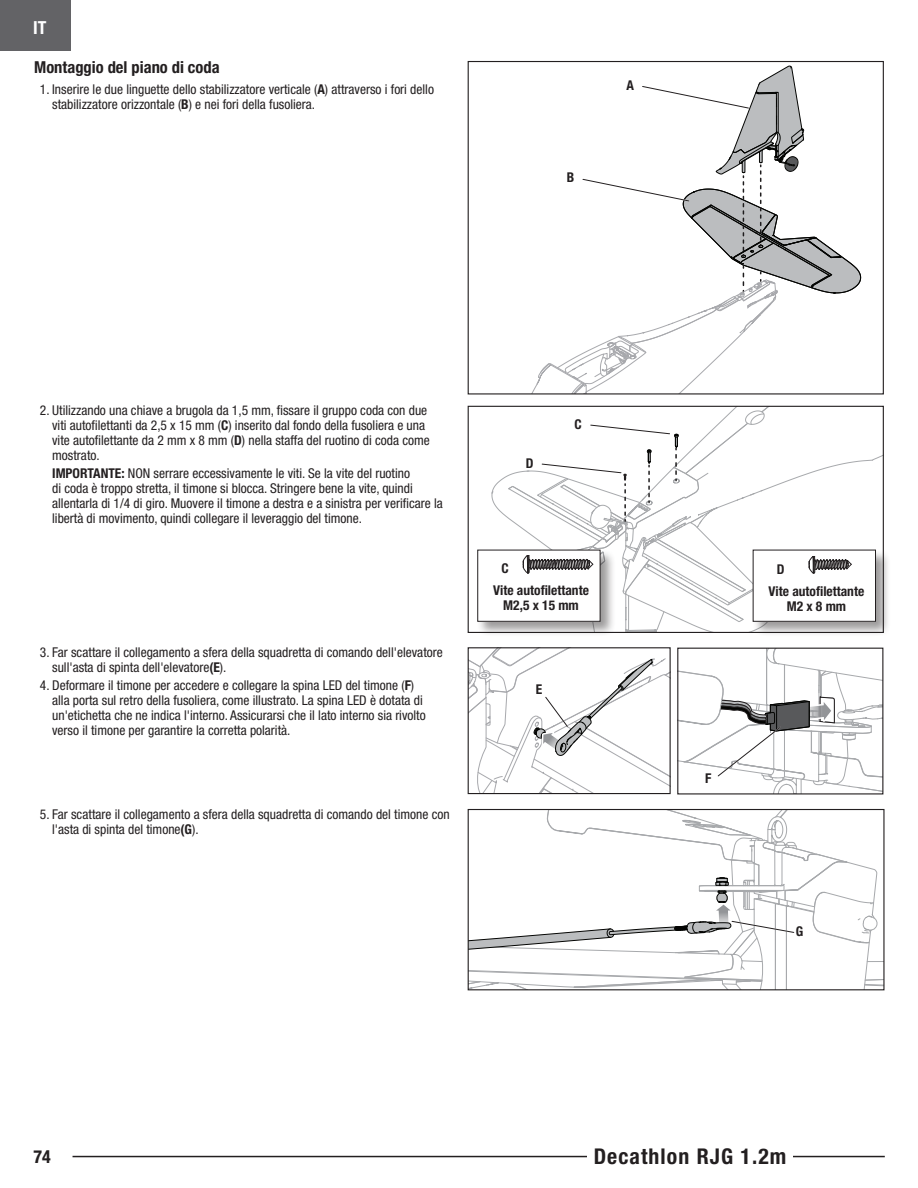
<style>
.page{position:relative;width:918px;height:1188px;background:#fff}
.page>*{position:absolute;margin:0;border:0;box-sizing:border-box;transform-origin:0 0}
.t1{font:700 condensed 21.75px "Helvetica Neue LT Std";letter-spacing:.05em;color:#231f20}
.t2{font:700 condensed 18px "Helvetica Neue LT Std";color:#fff}
.t3{font:700 condensed 18px "Helvetica Neue LT Std";color:#231f20}
.EFL_Sub-header{font:700 condensed 16.5px "Helvetica Neue LT Std";color:#231f20}
.EFL_Tip_Important{font:condensed 13.5px/15px "Helvetica Neue LT Std";color:#231f20}
.EFL_Body_Text{font:700 condensed 13.5px/15px "Helvetica Neue LT Std";color:#231f20;text-align:center}
.s1{font-weight:700}
</style>
<div class="page">
<div style="left:0;top:0;width:71px;height:51px;background:#636366"></div>
<hr style="left:73px;top:1156px;width:812px;height:1px;background:#231f20">
<div style="left:588px;top:1146px;width:205px;height:21px;background:#fff"></div>
<svg style="left:489px;top:65px;width:372px;height:330px"></svg>
<div style="left:752px;top:549px;width:140px;height:88px;background:#231f20;opacity:.45"></div>
<div style="left:476px;top:549px;width:140px;height:88px;background:#231f20;opacity:.45"></div>
<div style="left:478px;top:550px;width:122px;height:71px;background:#fff"></div>
<svg style="left:491px;top:406px;width:392px;height:227px"></svg>
<div style="left:477px;top:550px;width:123px;height:72px;border:1px solid #231f20"></div>
<div style="left:492px;top:558px;width:26px;height:21px;background:#fff"></div>
<svg style="left:468px;top:647px;width:415px;height:148px"></svg>
<svg style="left:468px;top:810px;width:416px;height:180px"></svg>
<h2 class="t2" style="left:33px;top:17px;width:15px">IT</h2>
<p class="EFL_Sub-header" style="left:34px;top:57px;width:187px">Montaggio del piano di coda</p>
<p class="EFL_Tip_Important" style="left:52px;top:81px;width:383px;text-indent:-12px">1. Inserire le due linguette dello stabilizzatore verticale (<span class="s1">A</span>) attraverso i fori dello stabilizzatore orizzontale (<span class="s1">B</span>) e nei fori della fusoliera.</p>
<p class="EFL_Body_Text" style="left:567px;top:170px;width:9px">B</p>
<p class="EFL_Body_Text" style="left:626px;top:77px;width:9px">A</p>
<p class="EFL_Tip_Important" style="left:52px;top:403px;width:379px;text-indent:-12px">2. Utilizzando una chiave a brugola da 1,5 mm, fissare il gruppo coda con due viti autofilettanti da 2,5 x 15 mm (<span class="s1">C</span>) inserito dal fondo della fusoliera e una vite autofilettante da 2 mm x 8 mm (<span class="s1">D</span>) nella staffa del ruotino di coda come mostrato.</p>
<p class="EFL_Tip_Important" style="left:52px;top:466px;width:392px"><span class="s1">IMPORTANTE:</span> NON serrare eccessivamente le viti. Se la vite del ruotino<br>di coda è troppo stretta, il timone si blocca. Stringere bene la vite, quindi allentarla di 1/4 di giro. Muovere il timone a destra e a sinistra per verificare la libertà di movimento, quindi collegare il leveraggio del timone.</p>
<p class="EFL_Tip_Important" style="left:52px;top:645px;width:392px;text-indent:-12px">3. Far scattare il collegamento a sfera della squadretta di comando dell'elevatore sull'asta di spinta dell'elevatore<span class="s1">(E</span>).</p>
<p class="EFL_Tip_Important" style="left:52px;top:678px;width:375px;text-indent:-12px">4. Deformare il timone per accedere e collegare la spina LED del timone (<span class="s1">F</span>) alla porta sul retro della fusoliera, come illustrato. La spina LED è dotata di un'etichetta che ne indica l'interno. Assicurarsi che il lato interno sia rivolto verso il timone per garantire la corretta polarità.</p>
<p class="EFL_Tip_Important" style="left:52px;top:806px;width:399px;text-indent:-12px">5. Far scattare il collegamento a sfera della squadretta di comando del timone con l'asta di spinta del timone<span class="s1">(G</span>).</p>
<p class="EFL_Body_Text" style="left:526px;top:456px;width:9px">D</p>
<p class="EFL_Body_Text" style="left:575px;top:417px;width:9px">C</p>
<p class="EFL_Body_Text" style="left:502px;top:561px;width:9px">C</p>
<p class="EFL_Body_Text" style="left:777px;top:562px;width:9px">D</p>
<p class="EFL_Body_Text" style="left:493px;top:583px;width:97px">Vite autofilettante<br>M2,5 x 15 mm</p>
<p class="EFL_Body_Text" style="left:536px;top:681px;width:8px">E</p>
<p class="EFL_Body_Text" style="left:769px;top:584px;width:97px">Vite autofilettante<br>M2 x 8 mm</p>
<p class="EFL_Body_Text" style="left:705px;top:770px;width:8px">F</p>
<p class="EFL_Body_Text" style="left:796px;top:924px;width:9px">G</p>
<h2 class="t3" style="left:33px;top:1146px;width:19px">74</h2>
<h1 class="t1" style="left:594px;top:1143px;width:194px">Decathlon RJG 1.2m</h1>
</div>
